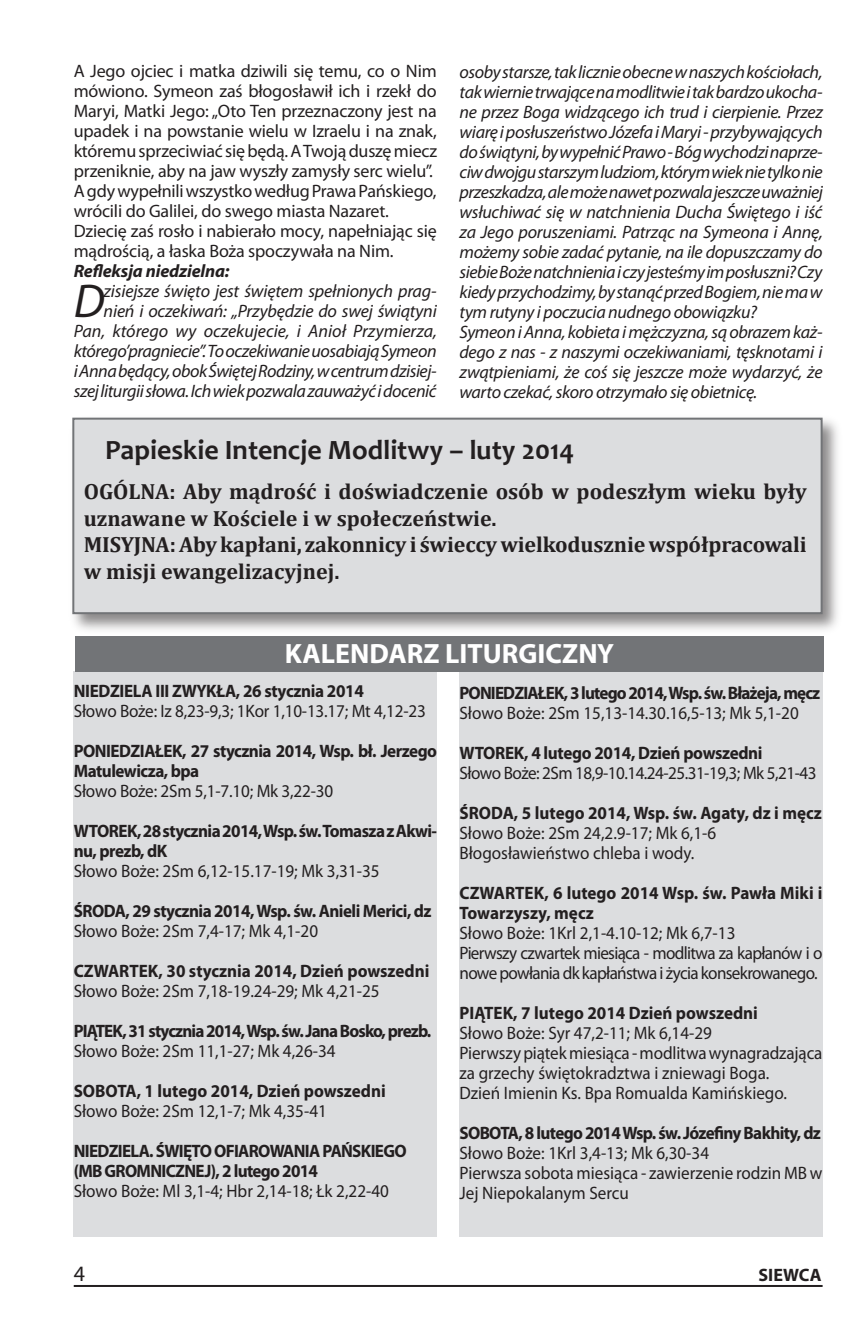
<style>
.page{position:relative;width:868px;height:1338px;background:#fff}
.page>*{position:absolute;margin:0;border:0;box-sizing:border-box;transform-origin:0 0}
.t1{font:italic 47.6px "Myriad Pro";color:#231f20}
.t2{font:700 28px "Candara";color:#231f20}
.t3{font:700 28px "Myriad Pro";color:#fff}
.t4{font:700 22px/26.4px "Cambria";color:#231f20}
.t5{font:italic 18px/20px "Myriad Pro";letter-spacing:-.02em;color:#231f20;text-align:right}
.t6{font:18px/20px "Myriad Pro";letter-spacing:-.01em;color:#231f20;scale:.95 1}
.t7{font:18px/20px "Myriad Pro";letter-spacing:-.01em;color:#231f20}
.t8{font:700 18px/20px "Myriad Pro";letter-spacing:-.03em;color:#231f20;scale:.95 1}
.t9{font:700 18px/20px "Myriad Pro";color:#231f20;scale:.95 1}
.t10{font:18px/20px "Myriad Pro";letter-spacing:-.04em;color:#231f20;scale:.95 1}
.t11{font:700 18px "Myriad Pro";letter-spacing:-.05em;color:#231f20;scale:.95 1}
.t12{font:18px "Myriad Pro";letter-spacing:-.03em;color:#231f20;scale:.95 1}
.t13{font:italic 700 18px "Myriad Pro";letter-spacing:-.01em;color:#231f20}
.t14{font:700 18px "Myriad Pro";letter-spacing:-.03em;color:#231f20}
</style>
<div class="page">
<hr style="left:74px;top:1285px;width:748px;height:2px;background:#231f20">
<div style="left:459px;top:672px;width:363px;height:565px;background:#dcdddf"></div>
<div style="left:73px;top:671px;width:364px;height:566px;background:#dcdddf"></div>
<div style="left:400px;top:636px;width:423px;height:36px;background:#727477"></div>
<div style="left:75px;top:636px;width:363px;height:36px;background:#727477"></div>
<div style="left:69px;top:413px;width:774px;height:221px;background:#231f20;opacity:.53"></div>
<div style="left:73px;top:419px;width:748px;height:194px;background:#dcdddf"></div>
<div style="left:72px;top:418px;width:750px;height:196px;border:2px solid #727477"></div>
<p class="t7" style="left:74px;top:61px;width:365px">A Jego ojciec i matka dziwili się temu, co o Nim mówiono. Symeon zaś błogosławił ich i rzekł do Maryi, Matki Jego: „Oto Ten przeznaczony jest na upadek i na powstanie wielu w Izraelu i na znak, któremu sprzeciwiać się będą. A Twoją duszę miecz przeniknie, aby na jaw wyszły zamysły serc wielu”.<br>A gdy wypełnili wszystko według Prawa Pańskiego, wrócili do Galilei, do swego miasta Nazaret.<br>Dziecię zaś rosło i nabierało mocy, napełniając się mądrością, a łaska Boża spoczywała na Nim.</p>
<p class="t13" style="left:74px;top:259px;width:157px">Refleksja niedzielna:</p>
<h1 class="t1" style="left:74px;top:272px;width:32px">D</h1>
<p class="t5" style="left:74px;top:281px;width:365px">zisiejsze święto jest świętem spełnionych prag&shy;nień i oczekiwań: „Przybędzie do swej świątyni Pan, którego wy oczekujecie, i Anioł Przymierza, którego’pragniecie”. To oczekiwanie uosabiają Symeon i Anna będący, obok Świętej Rodziny, w centrum dzisiej&shy;szej liturgii słowa. Ich wiek pozwala zauważyć i docenić</p>
<p class="t5" style="left:459px;top:62px;width:365px;text-align:left">osoby starsze, tak licznie obecne w naszych kościołach, tak wiernie trwające na modlitwie i tak bardzo ukocha&shy;ne przez Boga widzącego ich trud i cierpienie. Przez wiarę i posłuszeństwo Józefa i Maryi - przybywających do świątyni, by wypełnić Prawo - Bóg wychodzi naprze&shy;ciw dwojgu starszym ludziom, którym wiek nie tylko nie przeszkadza, ale może nawet pozwala jeszcze uważniej wsłuchiwać się w natchnienia Ducha Świętego i iść za Jego poruszeniami. Patrząc na Symeona i Annę, możemy sobie zadać pytanie, na ile dopuszczamy do siebie Boże natchnienia i czy jesteśmy im posłuszni? Czy kiedy przychodzimy, by stanąć przed Bogiem, nie ma w tym rutyny i poczucia nudnego obowiązku?<br>Symeon i Anna, kobieta i mężczyzna, są obrazem każ&shy;dego z nas - z naszymi oczekiwaniami, tęsknotami i zwątpieniami, że coś się jeszcze może wydarzyć, że warto czekać, skoro otrzymało się obietnicę.</p>
<h2 class="t2" style="left:105px;top:433px;width:471px">Papieskie Intencje Modlitwy – luty 2014</h2>
<p class="t4" style="left:84px;top:478px;width:724px">OGÓLNA: Aby mądrość i doświadczenie osób w podeszłym wieku były uznawane w Kościele i w społeczeństwie.<br>MISYJNA: Aby kapłani, zakonnicy i świeccy wielkodusznie współpracowali w misji ewangelizacyjnej.</p>
<h2 class="t3" style="left:285px;top:635px;width:331px">KALENDARZ LITURGICZNY</h2>
<p class="t8" style="left:74px;top:680px;width:307px">NIEDZIELA III ZWYKŁA, 26 stycznia 2014</p>
<p class="t6" style="left:74px;top:700px;width:372px">Słowo Boże: Iz 8,23-9,3; 1Kor 1,10-13.17; Mt 4,12-23</p>
<p class="t8" style="left:74px;top:740px;width:384px">PONIEDZIAŁEK, 27 stycznia 2014, Wsp. bł. Jerzego<br>Matulewicza, bpa</p>
<p class="t6" style="left:74px;top:780px;width:274px">Słowo Boże: 2Sm 5,1-7.10; Mk 3,22-30</p>
<p class="t8" style="left:74px;top:820px;width:384px">WTOREK, 28 stycznia 2014, Wsp. św. Tomasza z Akwi&shy;nu, prezb, dK</p>
<p class="t6" style="left:74px;top:860px;width:323px">Słowo Boże: 2Sm 6,12-15.17-19; Mk 3,31-35</p>
<p class="t8" style="left:74px;top:900px;width:378px">ŚRODA, 29 stycznia 2014, Wsp. św. Anieli Merici, dz</p>
<p class="t6" style="left:74px;top:920px;width:259px">Słowo Boże: 2Sm 7,4-17; Mk 4,1-20</p>
<p class="t9" style="left:74px;top:960px;width:376px">CZWARTEK, 30 stycznia 2014, Dzień powszedni</p>
<p class="t6" style="left:74px;top:980px;width:323px">Słowo Boże: 2Sm 7,18-19.24-29; Mk 4,21-25</p>
<p class="t11" style="left:74px;top:1019px;width:378px">PIĄTEK, 31 stycznia 2014, Wsp. św. Jana Bosko, prezb.</p>
<p class="t6" style="left:74px;top:1040px;width:277px">Słowo Boże: 2Sm 11,1-27; Mk 4,26-34</p>
<p class="t9" style="left:74px;top:1080px;width:330px">SOBOTA, 1 lutego 2014, Dzień powszedni</p>
<p class="t6" style="left:74px;top:1100px;width:268px">Słowo Boże: 2Sm 12,1-7; Mk 4,35-41</p>
<p class="t8" style="left:74px;top:1140px;width:352px">NIEDZIELA. ŚWIĘTO OFIAROWANIA PAŃSKIEGO (MB GROMNICZNEJ), 2 lutego 2014</p>
<p class="t6" style="left:74px;top:1180px;width:333px">Słowo Boże: Ml 3,1-4; Hbr 2,14-18; Łk 2,22-40</p>
<p class="t11" style="left:459px;top:681px;width:381px">PONIEDZIAŁEK, 3 lutego 2014, Wsp. św. Błażeja, męcz</p>
<p class="t6" style="left:459px;top:703px;width:358px">Słowo Boże: 2Sm 15,13-14.30.16,5-13; Mk 5,1-20</p>
<p class="t8" style="left:459px;top:743px;width:320px">WTOREK, 4 lutego 2014, Dzień powszedni</p>
<p class="t12" style="left:459px;top:762px;width:377px">Słowo Boże: 2Sm 18,9-10.14.24-25.31-19,3; Mk 5,21-43</p>
<p class="t9" style="left:459px;top:803px;width:383px">ŚRODA, 5 lutego 2014, Wsp. św. Agaty, dz i męcz</p>
<p class="t6" style="left:459px;top:823px;width:272px">Słowo Boże: 2Sm 24,2.9-17; Mk 6,1-6<br>Błogosławieństwo chleba i wody.</p>
<p class="t9" style="left:459px;top:883px;width:383px">CZWARTEK, 6 lutego 2014 Wsp. św. Pawła Miki i<br>Towarzyszy, męcz</p>
<p class="t10" style="left:459px;top:923px;width:383px">Słowo Boże: 1Krl 2,1-4.10-12; Mk 6,7-13<br>Pierwszy czwartek miesiąca - modlitwa za kapłanów i o nowe powłania dk kapłaństwa i życia konsekrowanego.</p>
<p class="t9" style="left:459px;top:1003px;width:315px">PIĄTEK, 7 lutego 2014 Dzień powszedni</p>
<p class="t6" style="left:459px;top:1023px;width:383px">Słowo Boże: Syr 47,2-11; Mk 6,14-29<br>Pierwszy piątek miesiąca - modlitwa wynagradzająca za grzechy świętokradztwa i zniewagi Boga.<br>Dzień Imienin Ks. Bpa Romualda Kamińskiego.</p>
<p class="t8" style="left:459px;top:1123px;width:382px">SOBOTA, 8 lutego 2014 Wsp. św. Józefiny Bakhity, dz</p>
<p class="t6" style="left:459px;top:1143px;width:383px">Słowo Boże: 1Krl 3,4-13; Mk 6,30-34<br>Pierwsza sobota miesiąca - zawierzenie rodzin MB w<br>Jej Niepokalanym Sercu</p>
<p class="t14" style="left:758px;top:1263px;width:65px">SIEWCA</p>
</div>
